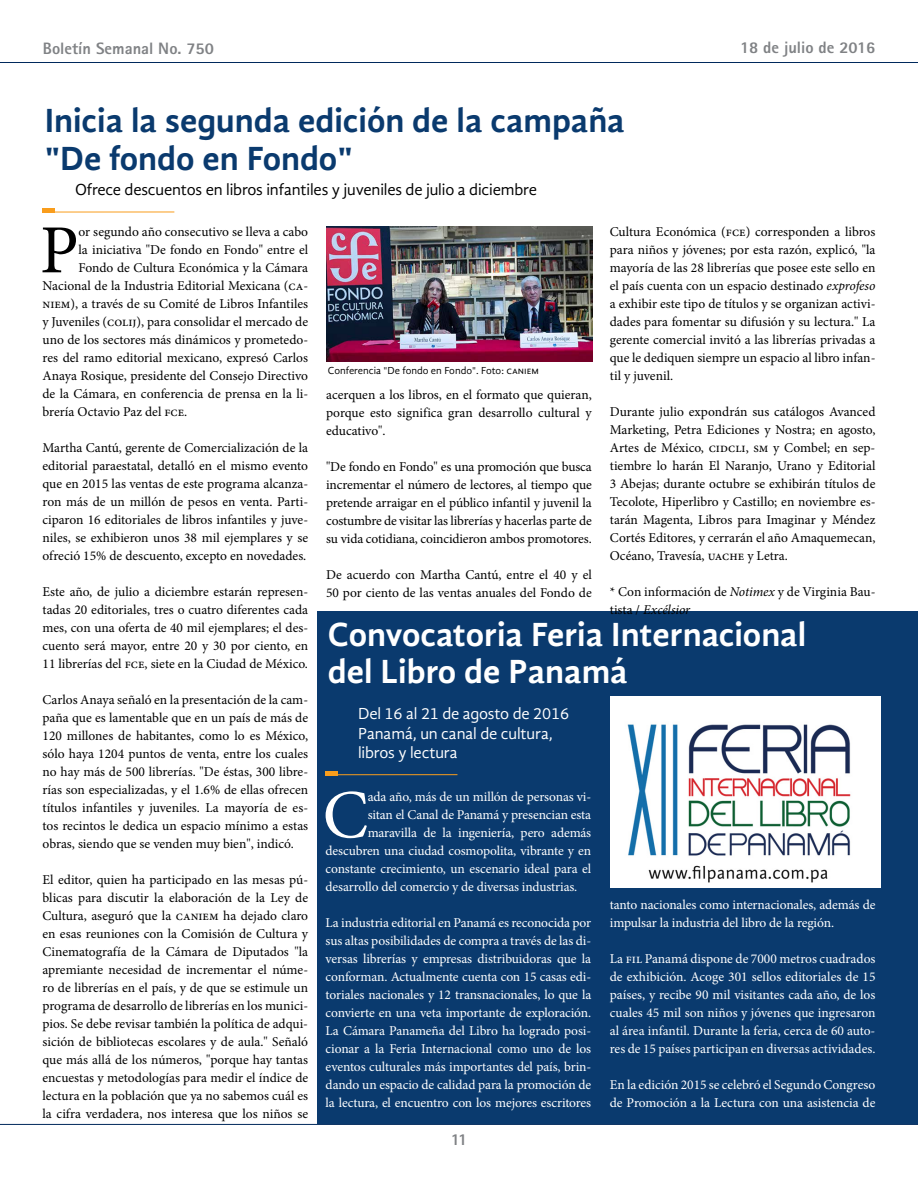
<style>
.page{position:relative;width:918px;height:1188px;background:#fff}
.page>*{position:absolute;margin:0;border:0;box-sizing:border-box;transform-origin:0 0}
.t1{font:68.85px "Minion Pro";color:#000}
.t2{font:68.85px "Minion Pro";color:#fff}
.t3{font:700 34.5px/37.5px "Gandhi Sans";color:#0a3a6e}
.t4{font:700 34.5px/37.5px "Gandhi Sans";color:#fff}
.t5{font:16.5px "Gandhi Sans";letter-spacing:-.01em;color:#000}
.t6{font:16.5px/19.5px "Gandhi Sans";letter-spacing:-.01em;color:#fff}
.t7{font:800 16.5px "Rotis Sans Serif";color:#808285}
.t8{font:13.5px/18px "Minion Pro";letter-spacing:-.005em;color:#000;text-align:justify}
.t9{font:13.5px/18px "Minion Pro";letter-spacing:-.01em;color:#fff;text-align:justify}
.t10{font:10.5px "Gandhi Sans";color:#000}
.s1{font-style:italic}
</style>
<div class="page">
<hr style="left:0;top:62px;width:918px;height:1px;background:#00295c">
<hr style="left:0;top:1124px;width:918px;height:1px;background:#00295c">
<div style="left:317px;top:611px;width:601px;height:513px;background:#0a3a6e"></div>
<hr style="left:43px;top:212px;width:131px;height:1px;background:#f99d1c">
<hr style="left:43px;top:208px;width:12px;height:4px;background:#f99d1c">
<img style="left:326px;top:227px;width:266px;height:134px">
<hr style="left:326px;top:774px;width:131px;height:1px;background:#f99d1c">
<hr style="left:326px;top:771px;width:12px;height:4px;background:#f99d1c">
<img style="left:610px;top:696px;width:270px;height:192px">
<p class="t7" style="left:43px;top:38px;width:173px">Boletín Semanal No. 750</p>
<p class="t7" style="left:740px;top:37px;width:137px">18 de julio de 2016</p>
<h2 class="t3" style="left:45px;top:102px;width:582px">Inicia la segunda edición de la campaña "De fondo en Fondo"</h2>
<p class="t5" style="left:75px;top:180px;width:463px">Ofrece descuentos en libros infantiles y juveniles de julio a diciembre</p>
<h1 class="t1" style="left:40px;top:204px;width:40px">P</h1>
<p class="t8" style="left:79px;top:223px;width:231px">or segundo año consecutivo se lleva a cabo</p>
<p class="t8" style="left:79px;top:241px;width:231px">la iniciativa "De fondo en Fondo" entre el</p>
<p class="t8" style="left:79px;top:259px;width:231px">Fondo de Cultura Económica y la Cámara</p>
<p class="t8" style="left:43px;top:277px;width:267px">Nacional de la Industria Editorial Mexicana (ca-</p>
<p class="t8" style="left:43px;top:295px;width:267px">niem), a través de su Comité de Libros Infantiles</p>
<p class="t8" style="left:43px;top:313px;width:267px">y Juveniles (colij), para consolidar el mercado de</p>
<p class="t8" style="left:43px;top:331px;width:267px">uno de los sectores más dinámicos y prometedo-</p>
<p class="t8" style="left:43px;top:349px;width:267px">res del ramo editorial mexicano, expresó Carlos</p>
<p class="t8" style="left:43px;top:367px;width:267px">Anaya Rosique, presidente del Consejo Directivo</p>
<p class="t8" style="left:43px;top:385px;width:267px">de la Cámara, en conferencia de prensa en la li-</p>
<p class="t8" style="left:43px;top:403px;width:146px">brería Octavio Paz del fce.</p>
<p class="t8" style="left:43px;top:439px;width:267px">Martha Cantú, gerente de Comercialización de la editorial paraestatal, detalló en el mismo evento que en 2015 las ventas de este programa alcanza&shy;ron más de un millón de pesos en venta. Parti&shy;ciparon 16 editoriales de libros infantiles y juve&shy;niles, se exhibieron unos 38 mil ejemplares y se ofreció 15% de descuento, excepto en novedades.</p>
<p class="t8" style="left:43px;top:583px;width:267px">Este año, de julio a diciembre estarán represen&shy;tadas 20 editoriales, tres o cuatro diferentes cada mes, con una oferta de 40 mil ejemplares; el des&shy;cuento será mayor, entre 20 y 30 por ciento, en 11 librerías del fce, siete en la Ciudad de México.</p>
<p class="t8" style="left:43px;top:691px;width:267px">Carlos Anaya señaló en la presentación de la cam&shy;paña que es lamentable que en un país de más de 120 millones de habitantes, como lo es México, sólo haya 1204 puntos de venta, entre los cuales no hay más de 500 librerías. "De éstas, 300 libre&shy;rías son especializadas, y el 1.6% de ellas ofrecen títulos infantiles y juveniles. La mayoría de es&shy;tos recintos le dedica un espacio mínimo a estas obras, siendo que se venden muy bien", indicó.</p>
<p class="t8" style="left:43px;top:871px;width:267px">El editor, quien ha participado en las mesas pú&shy;blicas para discutir la elaboración de la Ley de Cultura, aseguró que la caniem ha dejado claro en esas reuniones con la Comisión de Cultura y Cinematografía de la Cámara de Diputados "la apremiante necesidad de incrementar el núme&shy;ro de librerías en el país, y de que se estimule un programa de desarrollo de librerías en los munici&shy;pios. Se debe revisar también la política de adqui&shy;sición de bibliotecas escolares y de aula." Señaló que más allá de los números, "porque hay tantas encuestas y metodologías para medir el índice de lectura en la población que ya no sabemos cuál es la cifra verdadera, nos interesa que los niños se</p>
<p class="t8" style="left:610px;top:223px;width:267px">Cultura Económica (fce) corresponden a libros para niños y jóvenes; por esta razón, explicó, "la mayoría de las 28 librerías que posee este sello en el país cuenta con un espacio destinado <span class="s1">exprofeso </span>a exhibir este tipo de títulos y se organizan activi&shy;dades para fomentar su difusión y su lectura." La gerente comercial invitó a las librerías privadas a que le dediquen siempre un espacio al libro infan&shy;til y juvenil.</p>
<p class="t8" style="left:610px;top:403px;width:267px">Durante julio expondrán sus catálogos Avanced Marketing, Petra Ediciones y Nostra; en agosto, Artes de México, cidcli, sm y Combel; en sep&shy;tiembre lo harán El Naranjo, Urano y Editorial 3 Abejas; durante octubre se exhibirán títulos de Tecolote, Hiperlibro y Castillo; en noviembre es&shy;tarán Magenta, Libros para Imaginar y Méndez Cortés Editores, y cerrarán el año Amaquemecan, Océano, Travesía, uache y Letra.</p>
<p class="t8" style="left:610px;top:583px;width:267px">* Con información de <span class="s1">Notimex</span> y de Virginia Bau&shy;tista / <span class="s1">Excélsior</span></p>
<h2 class="t4" style="left:328px;top:615px;width:480px">Convocatoria Feria Internacional del Libro de Panamá</h2>
<p class="t10" style="left:328px;top:364px;width:213px">Conferencia "De fondo en Fondo". Foto: caniem</p>
<p class="t8" style="left:326px;top:386px;width:267px">acerquen a los libros, en el formato que quieran, porque esto significa gran desarrollo cultural y educativo".</p>
<p class="t8" style="left:326px;top:458px;width:267px">"De fondo en Fondo" es una promoción que busca incrementar el número de lectores, al tiempo que pretende arraigar en el público infantil y juvenil la costumbre de visitar las librerías y hacerlas parte de su vida cotidiana, coincidieron ambos promotores.</p>
<p class="t8" style="left:326px;top:566px;width:267px">De acuerdo con Martha Cantú, entre el 40 y el<br>50 por ciento de las ventas anuales del Fondo de</p>
<p class="t6" style="left:358px;top:704px;width:212px">Del 16 al 21 de agosto de 2016<br>Panamá, un canal de cultura, libros y lectura</p>
<h1 class="t2" style="left:323px;top:769px;width:47px">C</h1>
<p class="t9" style="left:368px;top:788px;width:225px">ada año, más de un millón de personas vi-</p>
<p class="t9" style="left:368px;top:806px;width:225px">sitan el Canal de Panamá y presencian esta</p>
<p class="t9" style="left:368px;top:824px;width:225px">maravilla de la ingeniería, pero además</p>
<p class="t9" style="left:326px;top:842px;width:267px">descubren una ciudad cosmopolita, vibrante y en</p>
<p class="t9" style="left:326px;top:860px;width:267px">constante crecimiento, un escenario ideal para el</p>
<p class="t9" style="left:326px;top:878px;width:253px">desarrollo del comercio y de diversas industrias.</p>
<p class="t9" style="left:326px;top:914px;width:267px">La industria editorial en Panamá es reconocida por sus altas posibilidades de compra a través de las di&shy;versas librerías y empresas distribuidoras que la conforman. Actualmente cuenta con 15 casas edi&shy;toriales nacionales y 12 transnacionales, lo que la convierte en una veta importante de exploración.<br>La Cámara Panameña del Libro ha logrado posi&shy;cionar a la Feria Internacional como uno de los eventos culturales más importantes del país, brin&shy;dando un espacio de calidad para la promoción de la lectura, el encuentro con los mejores escritores</p>
<p class="t7" style="left:451px;top:1129px;width:18px">11</p>
<p class="t9" style="left:610px;top:896px;width:267px">tanto nacionales como internacionales, además de impulsar la industria del libro de la región.</p>
<p class="t9" style="left:610px;top:950px;width:267px">La fil Panamá dispone de 7000 metros cuadrados de exhibición. Acoge 301 sellos editoriales de 15 países, y recibe 90 mil visitantes cada año, de los cuales 45 mil son niños y jóvenes que ingresaron al área infantil. Durante la feria, cerca de 60 auto&shy;res de 15 países participan en diversas actividades.</p>
<p class="t9" style="left:610px;top:1076px;width:267px">En la edición 2015 se celebró el Segundo Congreso de Promoción a la Lectura con una asistencia de</p>
</div>
